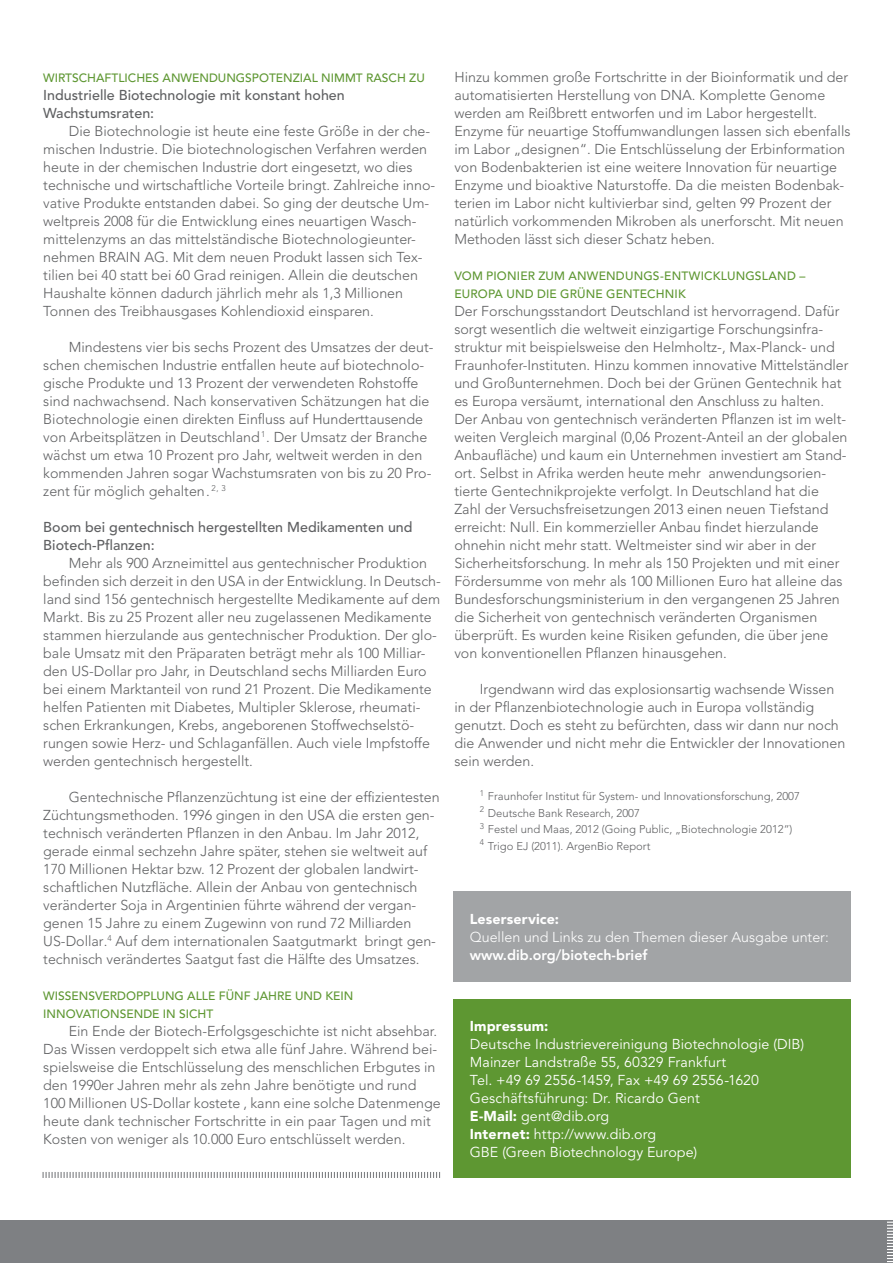
<style>
.page{position:relative;width:893px;height:1263px;background:#fff}
.page>*{position:absolute;margin:0;border:0;box-sizing:border-box;transform-origin:0 0}
.t1{font:300 14.25px/18px "Avenir";color:#5f6062}
.t2{font:14.25px/18px "Avenir LT Std";letter-spacing:.005em;color:#fff}
.t3{font:500 14.25px/18px "Avenir";color:#5f6062}
.t4{font:300 14.25px "Avenir LT Std";color:#fff}
.t5{font:800 14.25px "Avenir LT Std";color:#fff}
.t6{font:900 14.25px "Avenir LT Std";letter-spacing:.01em;color:#fff}
.t7{font:500 12px/18px "Avenir LT Std";color:#5e9732}
.t8{font:300 11.25px/16.5px "Avenir LT Std";color:#5f6062}
.t9{font:300 11.25px "Avenir";color:#5f6062}
.s1{font-family:"Avenir"}
.s2{font-weight:900}
</style>
<div class="page">
<div style="left:453px;top:1000px;width:397px;height:178px;background:#5e9732"></div>
<div style="left:453px;top:892px;width:397px;height:90px;background:#a2a4a6"></div>
<svg style="left:43px;top:1172px;width:397px;height:6px"></svg>
<div style="left:0;top:1220px;width:893px;height:43px;background:#7e8083"></div>
<svg style="left:887px;top:1221px;width:6px;height:41px"></svg>
<p class="t7" style="left:43px;top:69px;width:383px">WIRTSCHAFTLICH ES ANWENDUNGSPOTENZIAL NIMMT RASCH ZU</p>
<p class="t3" style="left:43px;top:86px;width:303px">Industrielle Biotechnologie mit konstant hohen<br>Wachstumsraten:</p>
<p class="t1" style="left:43px;top:122px;width:393px;text-indent:26px">Die Biotechnologie ist heute eine feste Größe in der che&shy;mischen Industrie. Die biotechnologischen Verfahren werden heute in der chemischen Industrie dort eingesetzt, wo dies technische und wirtschaftliche Vorteile bringt. Zahlreiche inno&shy;vative Produkte entstanden dabei. So ging der deutsche Um&shy;weltpreis 2008 für die Entwicklung eines neuartigen Wasch&shy;mittelenzyms an das mittelständische Biotechnologieunter&shy;nehmen BRAIN AG. Mit dem neuen Produkt lassen sich Tex&shy;tilien bei 40 statt bei 60 Grad reinigen. Allein die deutschen Haushalte können dadurch jährlich mehr als 1,3 Millionen Tonnen des Treibhausgases Kohlendioxid einsparen.</p>
<p class="t1" style="left:43px;top:338px;width:392px;text-indent:26px">Mindestens vier bis sechs Prozent des Umsatzes der deut&shy;schen chemischen Industrie entfallen heute auf biotechnolo&shy;gische Produkte und 13 Prozent der verwendeten Rohstoffe sind nachwachsend. Nach konservativen Schätzungen hat die Biotechnologie einen direkten Einfluss auf Hunderttausende von Arbeitsplätzen in Deutschland <sup>1</sup>. Der Umsatz der Branche wächst um etwa 10 Prozent pro Jahr, weltweit werden in den kommenden Jahren sogar Wachstumsraten von bis zu 20 Pro&shy;zent für möglich gehalten. <sup>2,</sup> <sup>3</sup></p>
<p class="t3" style="left:43px;top:518px;width:371px">Boom bei gentechnisch hergestellten Medikamenten und<br>Biotech-Pflanzen:</p>
<p class="t1" style="left:43px;top:554px;width:399px;text-indent:26px">Mehr als 900 Arzneimittel aus gentechnischer Produktion befinden sich derzeit in den USA in der Entwicklung. In Deutsch&shy;land sind 156 gentechnisch hergestellte Medikamente auf dem Markt. Bis zu 25 Prozent aller neu zugelassenen Medikamente stammen hierzulande aus gentechnischer Produktion. Der glo&shy;bale Umsatz mit den Präparaten beträgt mehr als 100 Milliar&shy;den US-Dollar pro Jahr, in Deutschland sechs Milliarden Euro bei einem Marktanteil von rund 21 Prozent. Die Medikamente helfen Patienten mit Diabetes, Multipler Sklerose, rheumati&shy;schen Erkrankungen, Krebs, angeborenen Stoffwechselstö&shy;rungen sowie Herz- und Schlaganfällen. Auch viele Impfstoffe werden gentechnisch hergestellt.</p>
<p class="t1" style="left:43px;top:788px;width:398px;text-indent:26px">Gentechnische Pflanzenzüchtung ist eine der effizientesten Züchtungsmethoden. 1996 gingen in den USA die ersten gen&shy;technisch veränderten Pflanzen in den Anbau. Im Jahr 2012, gerade einmal sechzehn Jahre später, stehen sie weltweit auf 170 Millionen Hektar bzw. 12 Prozent der globalen landwirt&shy;schaftlichen Nutzfläche. Allein der Anbau von gentechnisch veränderter Soja in Argentinien führte während der vergan&shy;genen 15 Jahre zu einem Zugewinn von rund 72 Milliarden US-Dollar.<sup>4</sup> Auf dem internationalen Saatgutmarkt bringt gen&shy;technisch verändertes Saatgut fast die Hälfte des Umsatzes.</p>
<p class="t7" style="left:43px;top:987px;width:312px">WISSENSVERDOPPLUNG ALLE FÜNF JAH RE UND KEIN<br>I NNOVATIONSENDE IN SICHT</p>
<p class="t1" style="left:43px;top:1022px;width:399px;text-indent:26px">Ein Ende der Biotech-Erfolgsgeschichte ist nicht absehbar.<br>Das Wissen verdoppelt sich etwa alle fünf Jahre. Während bei&shy;spielsweise die Entschlüsselung des menschlichen Erbgutes in den 1990er Jahren mehr als zehn Jahre benötigte und rund 100 Millionen US-Dollar kostete , kann eine solche Datenmenge heute dank technischer Fortschritte in ein paar Tagen und mit Kosten von weniger als 10.000 Euro entschlüsselt werden.</p>
<p class="t1" style="left:454px;top:68px;width:398px">Hinzu kommen große Fortschritte in der Bioinformatik und der automatisierten Herstellung von DNA. Komplette Genome werden am Reißbrett entworfen und im Labor hergestellt.<br>Enzyme für neuartige Stoffumwandlungen lassen sich ebenfalls im Labor „designen“. Die Entschlüsselung der Erbinformation von Bodenbakterien ist eine weitere Innovation für neuartige Enzyme und bioaktive Naturstoffe. Da die meisten Bodenbak&shy;terien im Labor nicht kultivierbar sind, gelten 99 Prozent der natürlich vorkommenden Mikroben als unerforscht. Mit neuen Methoden lässt sich dieser Schatz heben.</p>
<p class="t7" style="left:454px;top:267px;width:352px">VOM PIONIER ZUM ANWENDUNGS-ENTWICKLUNGSLAND –<br>EUROPA UND DIE GRÜNE GENTECHNIK</p>
<p class="t1" style="left:454px;top:302px;width:396px">Der Forschungsstandort Deutschland ist hervorragend. Dafür sorgt wesentlich die weltweit einzigartige Forschungsinfra&shy;struktur mit beispielsweise den Helmholtz-, Max-Planck- und Fraunhofer-Instituten. Hinzu kommen innovative Mittelständler und Großunternehmen. Doch bei der Grünen Gentechnik hat es Europa versäumt, international den Anschluss zu halten.<br>Der Anbau von gentechnisch veränderten Pflanzen ist im welt&shy;weiten Vergleich marginal (0,06 Prozent-Anteil an der globalen Anbaufläche) und kaum ein Unternehmen investiert am Stand&shy;ort. Selbst in Afrika werden heute mehr anwendungsorien&shy;tierte Gentechnikprojekte verfolgt. In Deutschland hat die Zahl der Versuchsfreisetzungen 2013 einen neuen Tiefstand erreicht: Null. Ein kommerzieller Anbau findet hierzulande ohnehin nicht mehr statt. Weltmeister sind wir aber in der Sicherheitsforschung. In mehr als 150 Projekten und mit einer Fördersumme von mehr als 100 Millionen Euro hat alleine das Bundesforschungsministerium in den vergangenen 25 Jahren die Sicherheit von gentechnisch veränderten Organismen überprüft. Es wurden keine Risiken gefunden, die über jene von konventionellen Pflanzen hinausgehen.</p>
<p class="t1" style="left:454px;top:680px;width:392px;text-indent:26px">Irgendwann wird das explosionsartig wachsende Wissen in der Pflanzenbiotechnologie auch in Europa vollständig genutzt. Doch es steht zu befürchten, dass wir dann nur noch die Anwender und nicht mehr die Entwickler der Innovationen sein werden.</p>
<p class="t8" style="left:480px;top:788px;width:322px"><sup>1</sup> Fraunhofer Institut für System- und Innovationsforschung, 2007<br><sup>2</sup> Deutsche Bank Research, 2007<br><sup>3</sup> Festel und Maas, 2012 (Going Public, „Biotechnologie <span class="s1">2012“)</span></p>
<p class="t9" style="left:480px;top:839px;width:172px"><sup>4</sup> Trigo EJ (2011). ArgenBio Report</p>
<p class="t6" style="left:470px;top:911px;width:91px">Leserservice:</p>
<p class="t4" style="left:470px;top:929px;width:360px">Quellen und Links zu den Themen dieser Ausgabe unter:</p>
<p class="t5" style="left:470px;top:947px;width:179px">www.dib.org/biotech-brief</p>
<p class="t6" style="left:470px;top:1018px;width:80px">Impressum:</p>
<p class="t2" style="left:470px;top:1036px;width:336px">Deutsche Industrievereinigung Biotechnologie (DIB)<br>Mainzer Landstraße 55, 60329 Frankfurt<br>Tel. +49 69 2556-1459, Fax +49 69 2556-1620<br>Geschäftsführung: Dr. Ricardo Gent<br><span class="s2">E-Mail:</span> gent@dib.org<br><span class="s2">Internet:</span> http://www.dib.org<br>GBE (Green Biotechnology Europe)</p>
</div>
